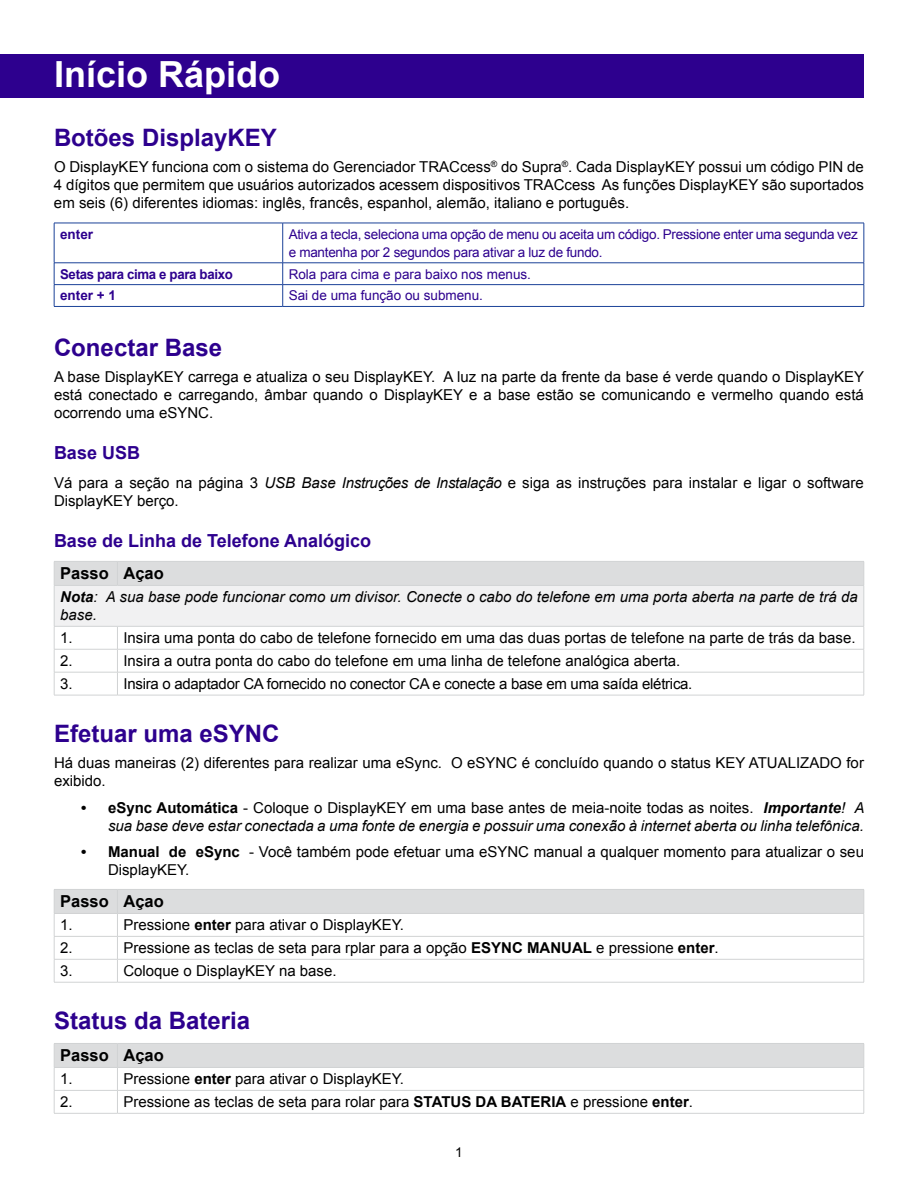
<style>
.page{position:relative;width:918px;height:1188px;background:#fff}
.page>*{position:absolute;margin:0;border:0;box-sizing:border-box;transform-origin:0 0}
.t1{font:700 36px "Arial";color:#fff}
.t2{font:700 24px "Arial";color:#2d008e}
.t3{font:700 18px "Arial";color:#2d008e}
.t4{font:700 16.5px "Arial";color:#000}
.t5{font:15px/18px "Arial";color:#000}
.t6{font:italic 15px/18px "Arial";color:#000}
.t7{font:15px "Arial";letter-spacing:-.02em;color:#000}
.t8{font:13.5px/18px "Arial";letter-spacing:-.02em;color:#2d008e}
.t9{font:13.5px "Arial";color:#2d008e}
.t10{font:700 13.5px "Arial";letter-spacing:-.025em;color:#2d008e}
.t11{font:13.5px "Arial";color:#000}
.s1{font-style:italic}
.s2{font-weight:700}
.s3{font-weight:700;font-style:normal}
.s4{font-style:normal}
</style>
<div class="page">
<div style="left:0;top:54px;width:864px;height:44px;background:#2d008e"></div>
<hr style="left:54px;top:263px;width:229px;height:1px;background:#1b4298">
<hr style="left:283px;top:263px;width:581px;height:1px;background:#1b4298">
<hr style="left:54px;top:284px;width:229px;height:1px;background:#1b4298">
<hr style="left:283px;top:284px;width:581px;height:1px;background:#1b4298">
<hr style="left:54px;top:223px;width:229px;height:1px;background:#1b4298">
<hr style="left:54px;top:223px;width:1px;height:40px;background:#1b4298">
<hr style="left:283px;top:223px;width:581px;height:1px;background:#1b4298">
<hr style="left:282px;top:223px;width:1px;height:40px;background:#1b4298">
<hr style="left:864px;top:223px;width:1px;height:40px;background:#1b4298">
<svg style="left:54px;top:263px;width:1px;height:43px"></svg>
<svg style="left:282px;top:263px;width:1px;height:43px"></svg>
<svg style="left:864px;top:263px;width:1px;height:43px"></svg>
<hr style="left:54px;top:306px;width:229px;height:1px;background:#1b4298">
<hr style="left:283px;top:306px;width:581px;height:1px;background:#1b4298">
<div style="left:54px;top:585px;width:810px;height:41px;background:#f1f1f2"></div>
<div style="left:54px;top:561px;width:811px;height:24px;background:#dcddde"></div>
<hr style="left:54px;top:585px;width:63px;height:1px;background:#d1d3d4">
<hr style="left:54px;top:586px;width:1px;height:40px;background:#d1d3d4">
<hr style="left:117px;top:585px;width:747px;height:1px;background:#d1d3d4">
<hr style="left:864px;top:586px;width:1px;height:40px;background:#d1d3d4">
<hr style="left:54px;top:626px;width:63px;height:1px;background:#d1d3d4">
<hr style="left:117px;top:626px;width:747px;height:1px;background:#d1d3d4">
<hr style="left:54px;top:649px;width:63px;height:1px;background:#d1d3d4">
<hr style="left:117px;top:649px;width:747px;height:1px;background:#d1d3d4">
<hr style="left:54px;top:672px;width:63px;height:1px;background:#d1d3d4">
<svg style="left:54px;top:627px;width:1px;height:68px"></svg>
<hr style="left:117px;top:672px;width:747px;height:1px;background:#d1d3d4">
<svg style="left:117px;top:627px;width:1px;height:68px"></svg>
<svg style="left:864px;top:627px;width:1px;height:68px"></svg>
<hr style="left:54px;top:695px;width:63px;height:1px;background:#d1d3d4">
<hr style="left:117px;top:695px;width:747px;height:1px;background:#d1d3d4">
<svg style="left:54px;top:889px;width:811px;height:93px"></svg>
<hr style="left:54px;top:982px;width:63px;height:1px;background:#d1d3d4">
<hr style="left:117px;top:982px;width:747px;height:1px;background:#d1d3d4">
<svg style="left:54px;top:1043px;width:811px;height:70px"></svg>
<hr style="left:54px;top:1113px;width:63px;height:1px;background:#d1d3d4">
<hr style="left:117px;top:1113px;width:747px;height:1px;background:#d1d3d4">
<h1 class="t1" style="left:54px;top:50px;width:228px">Início Rápido</h1>
<h2 class="t2" style="left:54px;top:122px;width:224px">Botões DisplayKEY</h2>
<p class="t5" style="left:54px;top:158px;width:811px;text-align:justify">O DisplayKEY funciona com o sistema do Gerenciador TRACcess<sup>®</sup> do Supra<sup>®</sup>. Cada DisplayKEY possui um código PIN de 4 dígitos que permitem que usuários autorizados acessem dispositivos TRACcess As funções DisplayKEY são suportados em seis (6) diferentes idiomas: inglês, francês, espanhol, alemão, italiano e português.</p>
<p class="t10" style="left:60px;top:225px;width:35px">enter</p>
<p class="t8" style="left:289px;top:225px;width:571px">Ativa a tecla, seleciona uma opção de menu ou aceita um código. Pressione enter uma segunda vez e mantenha por 2 segundos para ativar a luz de fundo.</p>
<p class="t10" style="left:60px;top:265px;width:174px">Setas para cima e para baixo</p>
<p class="t9" style="left:289px;top:265px;width:244px">Rola para cima e para baixo nos menus.</p>
<p class="t10" style="left:60px;top:287px;width:57px">enter + 1</p>
<p class="t9" style="left:289px;top:287px;width:196px">Sai de uma função ou submenu.</p>
<h2 class="t2" style="left:54px;top:332px;width:170px">Conectar Base</h2>
<p class="t5" style="left:54px;top:368px;width:812px;text-align:justify">A base DisplayKEY carrega e atualiza o seu DisplayKEY. A luz na parte da frente da base é verde quando o DisplayKEY está conectado e carregando, âmbar quando o DisplayKEY e a base estão se comunicando e vermelho quando está ocorrendo uma eSYNC.</p>
<p class="t3" style="left:54px;top:441px;width:88px">Base USB</p>
<p class="t5" style="left:54px;top:474px;width:811px">Vá para a seção na página 3 <span class="s1">USB Base Instruções de Instalação</span> e siga as instruções para instalar e ligar o software<br>DisplayKEY berço.</p>
<p class="t3" style="left:54px;top:529px;width:319px">Base de Linha de Telefone Analógico</p>
<p class="t4" style="left:60px;top:563px;width:105px">Passo Açao</p>
<p class="t6" style="left:60px;top:588px;width:799px"><span class="s2">Nota</span>: A sua base pode funcionar como um divisor. Conecte o cabo do telefone em uma porta aberta na parte de trá da base.</p>
<p class="t5" style="left:60px;top:629px;width:14px">1.</p>
<p class="t5" style="left:123px;top:629px;width:734px">Insira uma ponta do cabo de telefone fornecido em uma das duas portas de telefone na parte de trás da base.</p>
<p class="t5" style="left:60px;top:652px;width:14px">2.</p>
<p class="t5" style="left:123px;top:652px;width:558px">Insira a outra ponta do cabo do telefone em uma linha de telefone analógica aberta.</p>
<p class="t5" style="left:60px;top:675px;width:14px">3.</p>
<p class="t7" style="left:123px;top:674px;width:571px">Insira o adaptador CA fornecido no conector CA e conecte a base em uma saída elétrica.</p>
<h2 class="t2" style="left:54px;top:717px;width:227px">Efetuar uma eSYNC</h2>
<p class="t5" style="left:54px;top:754px;width:811px">Há duas maneiras (2) diferentes para realizar uma eSync. O eSYNC é concluído quando o status KEY ATUALIZADO for exibido.</p>
<p class="t6" style="left:81px;top:798px;width:785px;text-align:right"><span class="s3">• eSync Automática</span> <span class="s4">- Coloque o DisplayKEY em uma base antes de meia-noite todas as noites.</span> <span class="s2">Importante</span>! A sua base deve estar conectada a uma fonte de energia e possuir uma conexão à internet aberta ou linha telefônica.</p>
<p class="t5" style="left:108px;top:843px;width:758px;text-indent:-27px"><span class="s2">• Manual de eSync</span> - Você também pode efetuar uma eSYNC manual a qualquer momento para atualizar o seu<br>DisplayKEY.</p>
<p class="t4" style="left:60px;top:891px;width:105px">Passo Açao</p>
<p class="t5" style="left:60px;top:916px;width:14px">1.</p>
<p class="t5" style="left:123px;top:916px;width:282px">Pressione <span class="s2">enter</span> para ativar o DisplayKEY.</p>
<p class="t5" style="left:60px;top:939px;width:14px">2.</p>
<p class="t5" style="left:123px;top:939px;width:597px">Pressione as teclas de seta para rplar para a opção <span class="s2">ESYNC MANUAL</span> e pressione <span class="s2">enter</span>.</p>
<p class="t5" style="left:60px;top:962px;width:14px">3.</p>
<p class="t5" style="left:123px;top:962px;width:215px">Coloque o DisplayKEY na base.</p>
<h2 class="t2" style="left:54px;top:1004px;width:198px">Status da Bateria</h2>
<p class="t4" style="left:60px;top:1045px;width:105px">Passo Açao</p>
<p class="t5" style="left:60px;top:1070px;width:14px">1.</p>
<p class="t5" style="left:123px;top:1070px;width:282px">Pressione <span class="s2">enter</span> para ativar o DisplayKEY.</p>
<p class="t5" style="left:60px;top:1093px;width:14px">2.</p>
<p class="t5" style="left:123px;top:1093px;width:571px">Pressione as teclas de seta para rolar para <span class="s2">STATUS DA BATERIA</span> e pressione <span class="s2">enter</span>.</p>
<p class="t11" style="left:455px;top:1143px;width:9px">1</p>
</div>
